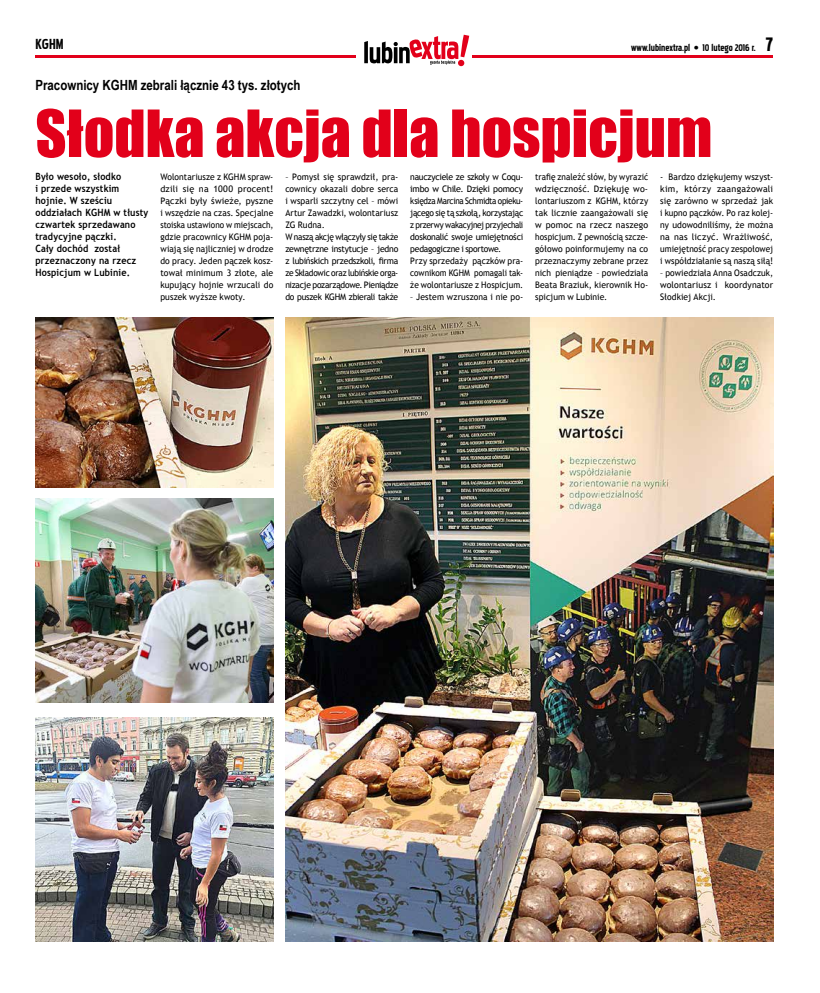
<style>
.page{position:relative;width:820px;height:993px;background:#fff}
.page>*{position:absolute;margin:0;border:0;box-sizing:border-box;transform-origin:0 0}
.t1{font:60px "Impact";color:#e2001a}
.t2{font:18px "Pakenham";color:#000}
.t3{font:700 14px "Arial Narrow";color:#000}
.t4{font:12px "Pakenham";color:#000}
.t5{font:700 10px/12px "Trebuchet MS";letter-spacing:.02em;color:#000;scale:.9 1}
.t6{font:9px/12px "Trebuchet MS";letter-spacing:-.005em;color:#000;scale:.96 1}
.t7{font:9px/12px "Trebuchet MS";letter-spacing:-.005em;color:#000;text-align:justify;scale:.94 1}
.t8{font:9px/12px "Trebuchet MS";letter-spacing:-.025em;color:#000;scale:.95 1}
.t9{font:9px/12px "Trebuchet MS";letter-spacing:-.005em;color:#000;text-align:justify;scale:.92 1}
.t10{font:9px/12px "Trebuchet MS";letter-spacing:-.005em;color:#000;text-align:justify;scale:.95 1}
.t11{font:9px/12px "Trebuchet MS";letter-spacing:-.005em;color:#000;text-align:justify;scale:.93 1}
.s1{font-size:24px}
</style>
<div class="page">
<svg style="left:364px;top:35px;width:105px;height:31px"></svg>
<hr style="left:35px;top:55px;width:321px;height:2px;background:#e2001a">
<hr style="left:472px;top:55px;width:300px;height:2px;background:#e2001a">
<img style="left:285px;top:317px;width:487px;height:624px">
<img style="left:35px;top:317px;width:239px;height:170px">
<img style="left:35px;top:498px;width:239px;height:204px">
<img style="left:35px;top:717px;width:239px;height:224px">
<h2 class="t2" style="left:35px;top:35px;width:30px">KGHM</h2>
<h3 class="t4" style="left:631px;top:42px;width:143px">www.lubinextra.pl • 10 lutego 2016 r. <span class="s1">7</span></h3>
<h3 class="t3" style="left:35px;top:74px;width:266px">Pracownicy KGHM zebrali łącznie 43 tys. złotych</h3>
<h1 class="t1" style="left:35px;top:87px;width:678px">Słodka akcja dla hospicjum</h1>
<p class="t5" style="left:35px;top:170px;width:127px">Było wesoło, słodko<br>i przede wszystkim hojnie. W sześciu oddziałach KGHM w tłusty czwartek sprzedawano tradycyjne pączki.<br>Cały dochód został przeznaczony na rzecz<br>Hospicjum w Lubinie.</p>
<p class="t7" style="left:160px;top:171px;width:122px">Wolontariusze z KGHM spraw&shy;dzili się na 1000 procent!<br>Pączki były świeże, pyszne i wszędzie na czas. Specjalne stoiska ustawiono w miejscach, gdzie pracownicy KGHM poja&shy;wiają się najliczniej w drodze do pracy. Jeden pączek kosz&shy;tował minimum 3 złote, ale kupujący hojnie wrzucali do puszek wyższe kwoty.</p>
<p class="t6" style="left:285px;top:171px;width:119px">– Pomysł się sprawdził, pra&shy;cownicy okazali dobre serca i wsparli szczytny cel – mówi<br>Artur Zawadzki, wolontariusz<br>ZG Rudna.<br>W naszą akcję włączyły się także zewnętrzne instytucje – jedno z lubińskich przedszkoli, firma ze Składowic oraz lubińskie orga&shy;nizacje pozarządowe. Pieniądze do puszek KGHM zbierali także</p>
<p class="t8" style="left:410px;top:171px;width:120px">nauczyciele ze szkoły w Coqu&shy;imbo w Chile. Dzięki pomocy księdza Marcina Schmidta opieku&shy;jącego się tą szkołą, korzystając z przerwy wakacyjnej przyjechali doskonalić swoje umiejętności pedagogiczne i sportowe.<br>Przy sprzedaży pączków pra&shy;cownikom KGHM pomagali tak&shy;że wolontariusze z Hospicjum.</p>
<p class="t10" style="left:410px;top:291px;width:120px">– Jestem wzruszona i nie po-</p>
<p class="t9" style="left:535px;top:171px;width:124px">trafię znaleźć słów, by wyrazić wdzięczność. Dziękuję wo&shy;lontariuszom z KGHM, którzy tak licznie zaangażowali się w pomoc na rzecz naszego hospicjum. Z pewnością szcze&shy;gółowo poinformujemy na co przeznaczymy zebrane przez nich pieniądze – powiedziała Beata Braziuk, kierownik Ho&shy;spicjum w Lubinie.</p>
<p class="t10" style="left:660px;top:171px;width:120px">- Bardzo dziękujemy wszyst&shy;kim, którzy zaangażowali się zarówno w sprzedaż jak i kupno pączków. Po raz kolej&shy;ny udowodniliśmy, że można na nas liczyć. Wrażliwość, umiejętność pracy zespołowej i współdziałanie są naszą siłą!</p>
<p class="t11" style="left:660px;top:267px;width:123px">– powiedziała Anna Osadczuk, wolontariusz i koordynator Słodkiej Akcji.</p>
</div>
